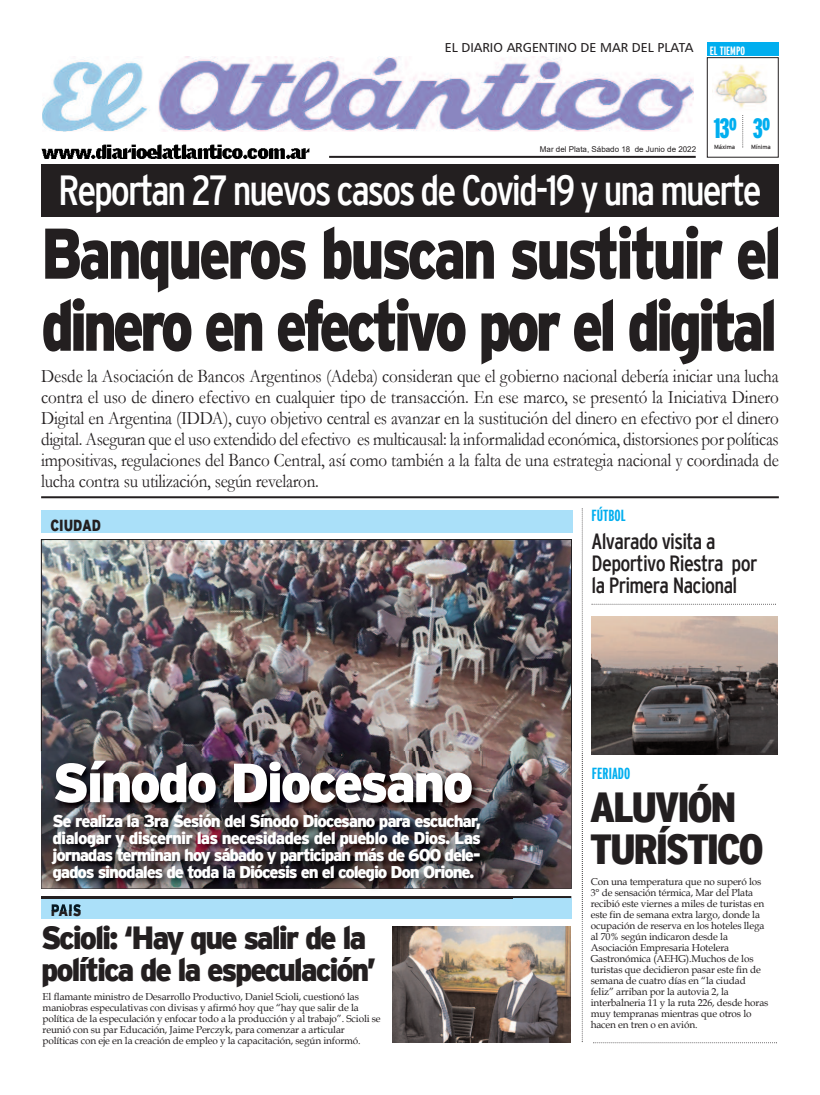
<style>
.page{position:relative;width:820px;height:1095px;background:#fff}
.page>*{position:absolute;margin:0;border:0;box-sizing:border-box;transform-origin:0 0}
.t1{font:900 71.5px "Interstate";letter-spacing:-.055em;color:#231f20;scale:.81 1}
.t2{font:900 71px "Interstate";letter-spacing:-.07em;color:#231f20;scale:.81 1}
.t3{font:900 55px "Interstate";letter-spacing:-.05em;color:#fff}
.t4{font:condensed 42px "Interstate";letter-spacing:-.05em;color:#fff}
.t5{font:900 condensed 42px/42px "Interstate";letter-spacing:-.055em;color:#231f20;scale:1.07 1}
.t6{font:900 32px/32px "Interstate";letter-spacing:-.07em;color:#231f20;scale:.95 1}
.t7{font:900 extra-condensed 28px "Interstate";color:#00aeef}
.t8{font:condensed 22px/22px "Interstate";letter-spacing:-.03em;color:#231f20}
.t9{font:19px/21px "Garamond";letter-spacing:-.015em;color:#231f20;text-align:justify;scale:.9 1}
.t10{font:900 17px/17px "Interstate";letter-spacing:-.07em;color:#fff;text-align:justify}
.t11{font:700 extra-condensed 16px "Interstate";color:#00aeef}
.t12{font:900 16px "Interstate";color:#231f20;scale:.8 1}
.t13{font:13px "Humanist 777 BT Roman B";color:#231f20}
.t14{font:700 extra-condensed 12px "Interstate";color:#fff}
.t15{font:10px/11px "Book Antiqua";letter-spacing:-.015em;color:#231f20}
.t16{font:8px "Arial";color:#231f20}
.t17{font:6px "Interstate";letter-spacing:-.005em;color:#231f20}
</style>
<div class="page">
<img style="left:43px;top:541px;width:526px;height:210px">
<hr style="left:41px;top:496px;width:737px;height:2px;background:#231f20">
<div style="left:41px;top:510px;width:531px;height:22px;background:#aae0f9"></div>
<svg style="left:591px;top:603px;width:183px;height:1px"></svg>
<img style="left:591px;top:616px;width:185px;height:138px">
<img style="left:40px;top:751px;width:543px;height:168px">
<img style="left:42px;top:751px;width:529px;height:137px">
<svg style="left:581px;top:508px;width:1px;height:532px"></svg>
<img style="left:42px;top:56px;width:651px;height:75px">
<hr style="left:329px;top:156px;width:366px;height:2px;background:#231f20">
<div style="left:706px;top:57px;width:72px;height:100px;border:1px solid #231f20"></div>
<div style="left:706px;top:43px;width:72px;height:13px;background:#00aeef"></div>
<svg style="left:742px;top:115px;width:1px;height:32px"></svg>
<img style="left:712px;top:65px;width:55px;height:43px">
<img style="left:41px;top:144px;width:269px;height:15px">
<div style="left:41px;top:897px;width:530px;height:21px;background:#aae0f9"></div>
<hr style="left:41px;top:895px;width:530px;height:2px;background:#231f20">
<img style="left:392px;top:926px;width:178px;height:116px">
<img style="left:40px;top:807px;width:472px;height:102px">
<img style="left:42px;top:807px;width:470px;height:81px">
<img style="left:41px;top:895px;width:471px;height:14px">
<img style="left:52px;top:904px;width:29px;height:5px">
<div style="left:41px;top:164px;width:737px;height:53px;background:#231f20"></div>
<h3 class="t13" style="left:444px;top:40px;width:250px">EL DIARIO ARGENTINO DE MAR DEL PLATA</h3>
<p class="t14" style="left:709px;top:44px;width:37px">EL TIEMPO</p>
<p class="t16" style="left:539px;top:145px;width:158px">Mar del Plata, Sábado 18 de Junio de 2022</p>
<h3 class="t7" style="left:713px;top:113px;width:59px">13º 3º</h3>
<p class="t17" style="left:713px;top:143px;width:23px">Máxima</p>
<p class="t17" style="left:750px;top:143px;width:21px">Mínima</p>
<h3 class="t4" style="left:58px;top:167px;width:705px">Reportan 27 nuevos casos de Covid-19 y una muerte</h3>
<h1 class="t1" style="left:41px;top:212px;width:915px">Banqueros buscan sustituir el</h1>
<h2 class="t2" style="left:41px;top:285px;width:909px">dinero en efectivo por el digital</h2>
<p class="t9" style="left:41px;top:366px;width:820px">Desde la Asociación de Bancos Argentinos (Adeba) consideran que el gobierno nacional debería iniciar una lucha contra el uso de dinero efectivo en cualquier tipo de transacción. En ese marco, se presentó la Iniciativa Dinero Digital en Argentina (IDDA), cuyo objetivo central es avanzar en la sustitución del dinero en efectivo por el dinero digital. Aseguran que el uso extendido del efectivo es multicausal: la informalidad económica, distorsiones por políticas impositivas, regulaciones del Banco Central, así como también a la falta de una estrategia nacional y coordinada de lucha contra su utilización, según revelaron.</p>
<h3 class="t12" style="left:50px;top:516px;width:65px">CIUDAD</h3>
<h3 class="t3" style="left:52px;top:751px;width:422px">Sínodo Diocesano</h3>
<p class="t10" style="left:52px;top:812px;width:430px">Se realiza la 3ra Sesión del Sínodo Diocesano para escuchar, dialogar y discernir las necesidades del pueblo de Dios. Las jornadas terminan hoy sábado y participan más de 600 dele&shy;gados sinodales de toda la Diócesis en el colegio Don Orione.</p>
<h3 class="t12" style="left:51px;top:900px;width:40px">PAIS</h3>
<h3 class="t6" style="left:41px;top:921px;width:354px">Scioli: ‘Hay que salir de la política de la especulación’</h3>
<p class="t15" style="left:43px;top:991px;width:339px">El flamante ministro de Desarrollo Productivo, Daniel Scioli, cuestionó las maniobras especulativas con divisas y afirmó hoy que “hay que salir de la política de la especulación y enfocar todo a la producción y al trabajo”. Scioli se reunió con su par Educación, Jaime Perczyk, para comenzar a articular políticas con eje en la creación de empleo y la capacitación, según informó.</p>
<h3 class="t11" style="left:591px;top:506px;width:36px">FÚTBOL</h3>
<h3 class="t8" style="left:591px;top:529px;width:167px">Alvarado visita a<br>Deportivo Riestra por la Primera Nacional</h3>
<h3 class="t11" style="left:591px;top:763px;width:40px">FERIADO</h3>
<h3 class="t5" style="left:589px;top:786px;width:164px">ALUVIÓN<br>TURÍSTICO</h3>
<p class="t15" style="left:590px;top:876px;width:179px">Con una temperatura que no superó los 3° de sensación térmica, Mar del Plata recibió este viernes a miles de turistas en este fin de semana extra largo, donde la ocupación de reserva en los hoteles llega al 70% según indicaron desde la Asociación Empresaria Hotelera Gastronómica (AEHG).Muchos de los turistas que decidieron pasar este fin de semana de cuatro días en “la ciudad feliz” arriban por la autovia 2, la interbalneria 11 y la ruta 226, desde horas muy tempranas mientras que otros lo hacen en tren o en avión.</p>
</div>
